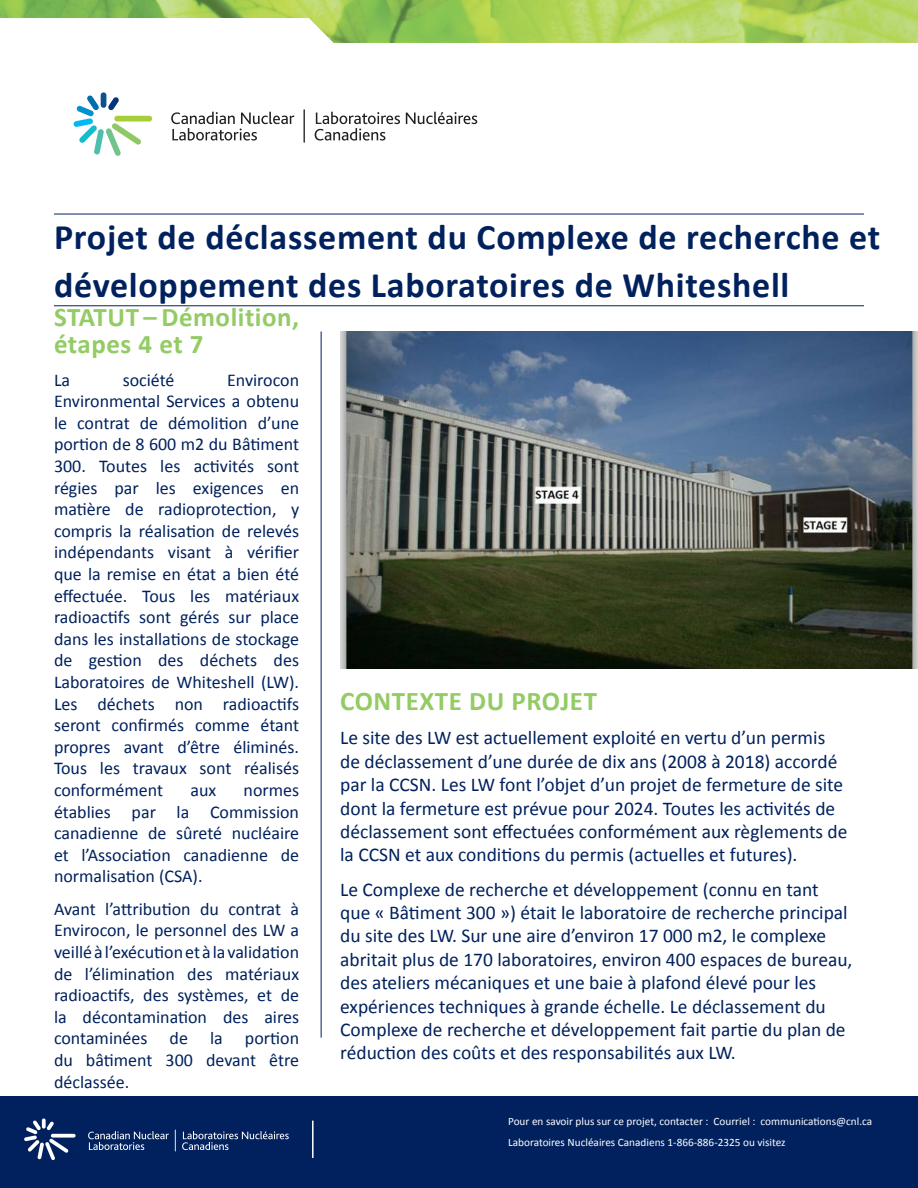
<style>
.page{position:relative;width:918px;height:1188px;background:#fff}
.page>*{position:absolute;margin:0;border:0;box-sizing:border-box;transform-origin:0 0}
.t1{font:700 36px/48px "Calibri";letter-spacing:.02em;color:#00215d}
.t2{font:700 27px/27px "Calibri";letter-spacing:.02em;color:#93cb64}
.t3{font:19.5px/23.4px "Calibri";color:#00215d}
.t4{font:18px/21.6px "Calibri";color:#00215d;text-align:justify}
.t5{font:11.25px/21px "Calibri";color:#fff}
</style>
<div class="page">
<svg style="left:0;top:0;width:918px;height:43px"></svg>
<div style="left:0;top:1096px;width:918px;height:92px;background:#00215d"></div>
<hr style="left:312px;top:1121px;width:2px;height:37px;background:#fff">
<hr style="left:42px;top:1119px;width:4px;height:10px;background:#fff;border-radius:2px">
<svg style="left:51px;top:1134px;width:25px;height:4px"></svg>
<svg style="left:24px;top:1120px;width:45px;height:40px"></svg>
<svg style="left:88px;top:1131px;width:81px;height:19px"></svg>
<svg style="left:182px;top:1131px;width:107px;height:19px"></svg>
<svg style="left:175px;top:1130px;width:1px;height:21px"></svg>
<div style="left:101px;top:92px;width:5px;height:16px;background:#0d5191;border-radius:3px"></div>
<div style="left:114px;top:116px;width:38px;height:6px;background:#a6ce39;border-radius:3px"></div>
<svg style="left:73px;top:95px;width:68px;height:61px"></svg>
<svg style="left:171px;top:112px;width:124px;height:29px"></svg>
<svg style="left:406px;top:112px;width:71px;height:12px"></svg>
<svg style="left:315px;top:112px;width:85px;height:29px"></svg>
<hr style="left:304px;top:109px;width:1px;height:34px;background:#231f20">
<hr style="left:54px;top:306px;width:810px;height:1px;background:#00215d">
<hr style="left:54px;top:214px;width:810px;height:1px;background:#00215d">
<hr style="left:321px;top:332px;width:1px;height:706px;background:#00215d">
<img style="left:340px;top:332px;width:578px;height:336px">
<p class="t1" style="left:54px;top:214px;width:828px">Projet de déclassement du Complexe de recherche et développement des Laboratoires de Whiteshell</p>
<p class="t2" style="left:54px;top:304px;width:247px">STATUT – Démolition, étapes 4 et 7</p>
<p class="t4" style="left:54px;top:369px;width:18px">La</p>
<p class="t4" style="left:123px;top:369px;width:53px">société</p>
<p class="t4" style="left:54px;top:369px;width:247px;text-indent:173px">Envirocon Environmental Services a obtenu le contrat de démolition d’une portion de 8 600 m2 du Bâtiment 300. Toutes les activités sont régies par les exigences en matière de radioprotection, y compris la réalisation de relevés indépendants visant à vérifier que la remise en état a bien été effectuée. Tous les matériaux radioactifs sont gérés sur place dans les installations de stockage de gestion des déchets des Laboratoires de Whiteshell (LW).<br>Les déchets non radioactifs seront confirmés comme étant propres avant d’être éliminés.<br>Tous les travaux sont réalisés conformément</p>
<p class="t2" style="left:340px;top:688px;width:258px">CONTEXTE DU PROJET</p>
<p class="t3" style="left:340px;top:726px;width:509px">Le site des LW est actuellement exploité en vertu d’un permis de déclassement d’une durée de dix ans (2008 à 2018) accordé par la CCSN. Les LW font l’objet d’un projet de fermeture de site dont la fermeture est prévue pour 2024. Toutes les activités de déclassement sont effectuées conformément aux règlements de la CCSN et aux conditions du permis (actuelles et futures).</p>
<p class="t3" style="left:340px;top:877px;width:514px">Le Complexe de recherche et développement (connu en tant que « Bâtiment 300 ») était le laboratoire de recherche principal du site des LW. Sur une aire d’environ 17 000 m2, le complexe abritait plus de 170 laboratoires, environ 400 espaces de bureau, des ateliers mécaniques et une baie à plafond élevé pour les expériences techniques à grande échelle. Le déclassement du Complexe de recherche et développement fait partie du plan de réduction des coûts et des responsabilités aux LW.</p>
<p class="t4" style="left:54px;top:779px;width:247px;text-indent:190px">normes établies par la Commission canadienne de sûreté nucléaire et l’Association canadienne de normalisation (CSA).</p>
<p class="t4" style="left:54px;top:898px;width:247px">Avant l’attribution du contrat à Envirocon, le personnel des LW a veillé à l’exécution et à la validation de l’élimination des matériaux radioactifs, des systèmes, et de la décontamination des aires contaminées de la portion du bâtiment 300 devant être déclassée.</p>
<p class="t4" style="left:190px;top:779px;width:27px">aux</p>
<p class="t5" style="left:508px;top:1111px;width:366px">Pour en savoir plus sur ce projet, contacter : Courriel : communications@cnl.ca<br>Laboratoires Nucléaires Canadiens 1-866-886-2325 ou visitez</p>
</div>
